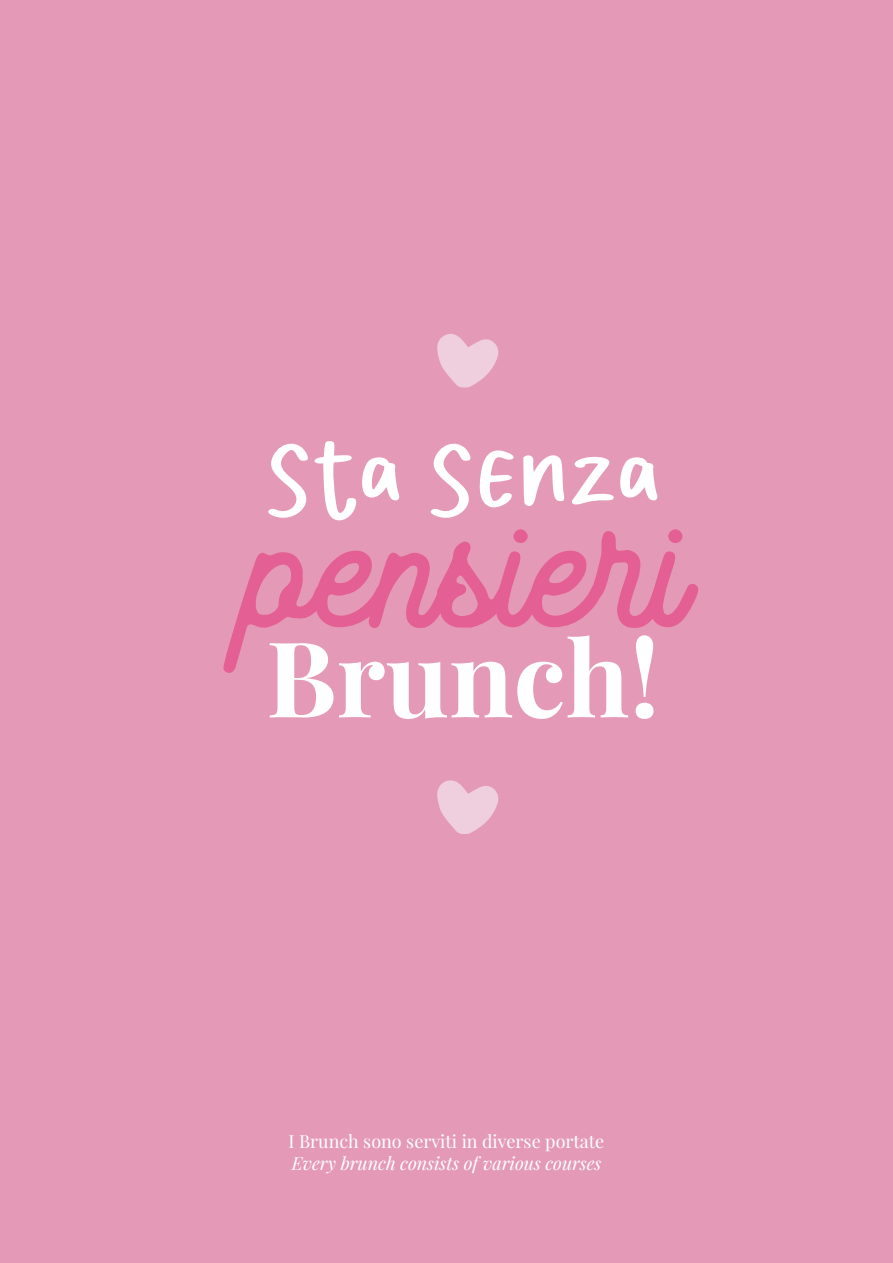
<style>
.page{position:relative;width:893px;height:1263px;background:#e49ab7}
.page>*{position:absolute;margin:0;border:0;box-sizing:border-box;transform-origin:0 0}
.t1{font:180px "Stormline Demo";color:#e45f93}
.t2{font:105px "Belovia";color:#fff}
.t3{font:700 105px "Playfair Display";color:#fff}
.t4{font:italic 18px "Playfair Display";color:#fff}
.t5{font:18px "Playfair Display";color:#fff}
</style>
<div class="page">
<svg style="left:437px;top:334px;width:62px;height:54px"></svg>
<svg style="left:437px;top:780px;width:62px;height:54px"></svg>
<p class="t2" style="left:265px;top:411px;width:397px">sta senza</p>
<p class="t1" style="left:248px;top:448px;width:441px">pensieri</p>
<p class="t3" style="left:266px;top:612px;width:395px">Brunch!</p>
<p class="t5" style="left:289px;top:1130px;width:317px">I Brunch sono serviti in diverse portate</p>
<p class="t4" style="left:292px;top:1151px;width:311px">Every brunch consists of various courses</p>
</div>
